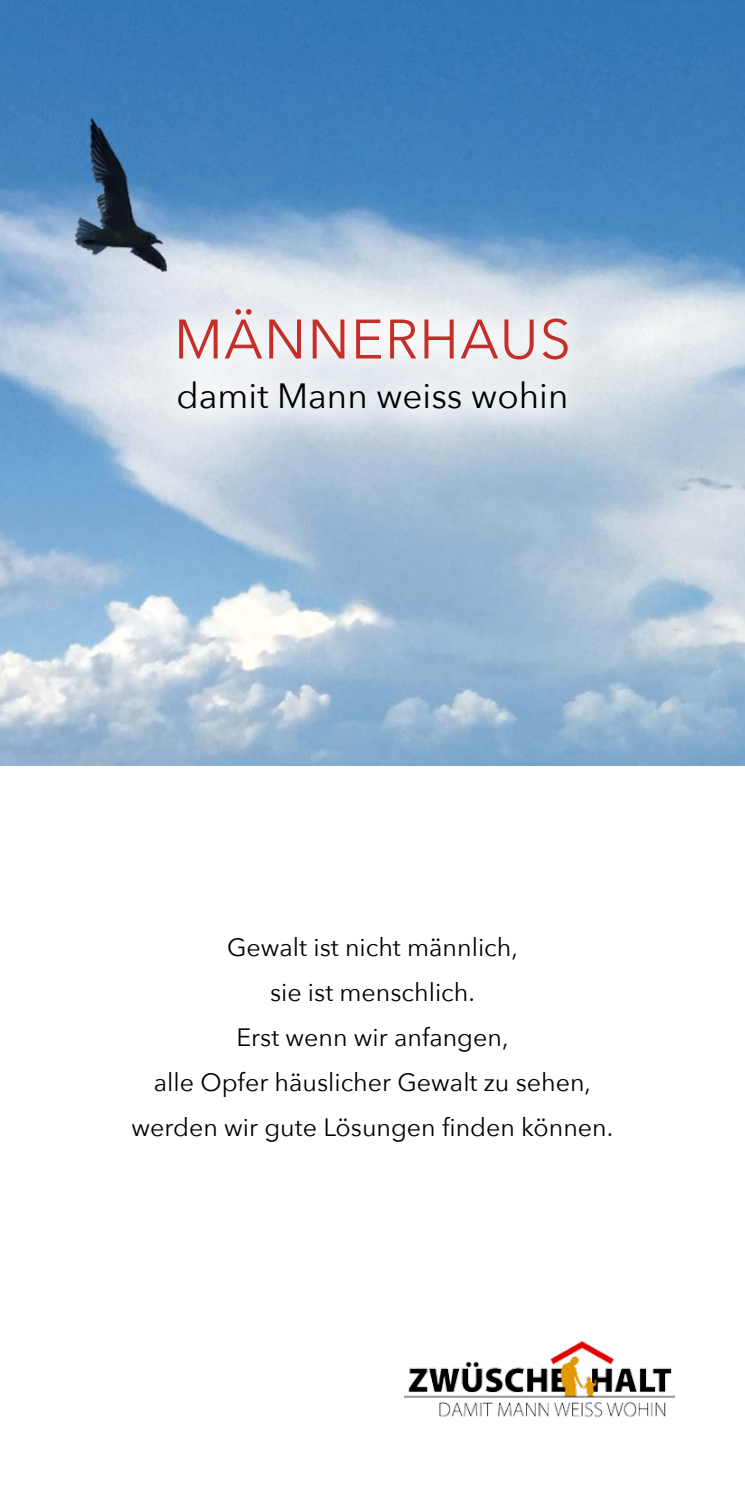
<style>
.page{position:relative;width:745px;height:1489px;background:#fff}
.page>*{position:absolute;margin:0;border:0;box-sizing:border-box;transform-origin:0 0}
.t1{font:55px "Avenir Next";letter-spacing:.025em;color:#c42f29}
.t2{font:35px "Avenir Next";color:#000}
.t3{font:25px/45px "Avenir Next";color:#000;text-align:center}
</style>
<div class="page">
<img style="left:0;top:0;width:744px;height:765px">
<svg style="left:146px;top:277px;width:452px;height:163px;fill:#e8ecf0"></svg>
<img style="left:404px;top:1340px;width:269px;height:78px">
<h1 class="t1" style="left:174px;top:293px;width:398px">Männerhaus</h1>
<h2 class="t2" style="left:176px;top:366px;width:393px">damit Mann weiss wohin</h2>
<p class="t3" style="left:131px;top:923px;width:483px">Gewalt ist nicht männlich,<br>sie ist menschlich.<br>Erst wenn wir anfangen,<br>alle Opfer häuslicher Gewalt zu sehen, werden wir gute Lösungen finden können.</p>
</div>
